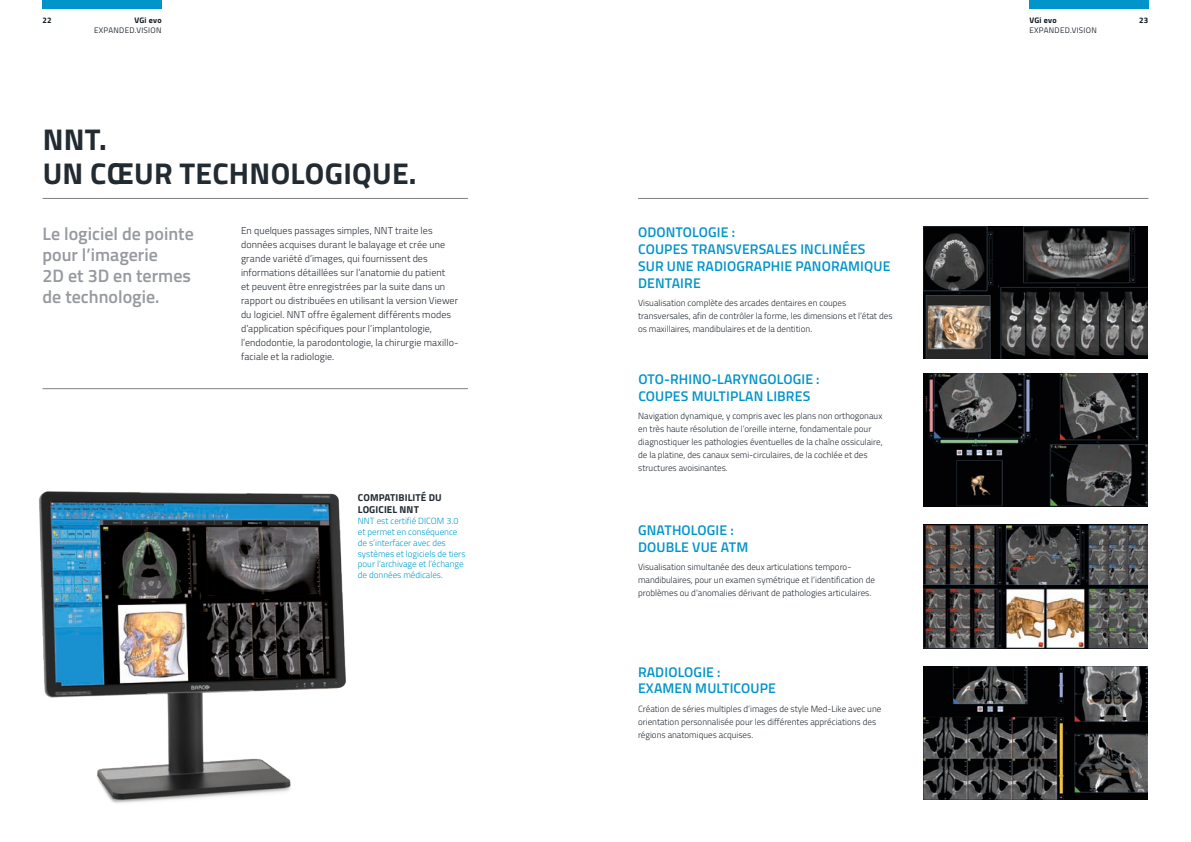
<style>
.page{position:relative;width:1191px;height:842px;background:#fff}
.page>*{position:absolute;margin:0;border:0;box-sizing:border-box;transform-origin:0 0}
.t1{font:700 30px/34px "Titillium";letter-spacing:.01em;color:#222a32}
.t2{font:600 18px/21px "Titillium";color:#96999e}
.t3{font:600 14px/16.8px "Titillium";letter-spacing:.01em;color:#0094ca}
.t4{font:300 10px/14px "Titillium";letter-spacing:.005em;color:#222a32}
.t5{font:700 10px/12px "Titillium";letter-spacing:.01em;color:#222a32}
.t6{font:300 9px/13px "Titillium";color:#222a32}
.t7{font:300 9px/10.8px "Titillium";color:#009fcf}
.t8{font:8px "Titillium";letter-spacing:.04em;color:#222a32}
.t9{font:700 8px "Titillium";letter-spacing:.03em;color:#0d1720}
</style>
<div class="page">
<hr style="left:43px;top:198px;width:425px;height:1px;background:#7d8186">
<hr style="left:638px;top:198px;width:510px;height:1px;background:#7d8186">
<div style="left:43px;top:0;width:119px;height:9px;background:#0094ca"></div>
<div style="left:1029px;top:0;width:119px;height:9px;background:#0094ca"></div>
<hr style="left:43px;top:388px;width:425px;height:1px;background:#7d8186">
<img style="left:39px;top:491px;width:307px;height:312px">
<img style="left:924px;top:666px;width:224px;height:133px">
<img style="left:924px;top:373px;width:224px;height:133px">
<img style="left:924px;top:524px;width:224px;height:124px">
<img style="left:923px;top:227px;width:225px;height:132px">
<p class="t9" style="left:43px;top:14px;width:11px">22</p>
<p class="t9" style="left:1029px;top:14px;width:29px">VGi evo</p>
<p class="t8" style="left:1029px;top:24px;width:69px">EXPANDED.VISION</p>
<p class="t9" style="left:134px;top:14px;width:29px">VGi evo</p>
<p class="t8" style="left:94px;top:24px;width:69px">EXPANDED.VISION</p>
<h1 class="t1" style="left:43px;top:121px;width:375px">NNT.<br>UN CŒUR TECHNOLOGIQUE.</h1>
<h2 class="t2" style="left:43px;top:223px;width:153px">Le logiciel de pointe pour l’imagerie<br>2D et 3D en termes de technologie.</h2>
<p class="t4" style="left:241px;top:223px;width:219px">En quelques passages simples, NNT traite les données acquises durant le balayage et crée une grande variété d’images, qui fournissent des informations détaillées sur l’anatomie du patient<br>et peuvent être enregistrées par la suite dans un rapport ou distribuées en utilisant la version Viewer du logiciel. NNT offre également différents modes d’application spécifiques pour l’implantologie, l’endodontie, la parodontologie, la chirurgie maxillo&shy;faciale et la radiologie.</p>
<p class="t5" style="left:358px;top:491px;width:85px">COMPATIBILITÉ DU<br>LOGICIEL NNT</p>
<p class="t7" style="left:358px;top:515px;width:109px">NNT est certifié DICOM 3.0 et permet en conséquence de s’interfacer avec des systèmes et logiciels de tiers pour l’archivage et l’échange de données médicales.</p>
<h3 class="t3" style="left:638px;top:223px;width:254px">ODONTOLOGIE :<br>COUPES TRANSVERSALES INCLINÉES<br>SUR UNE RADIOGRAPHIE PANORAMIQUE<br>DENTAIRE</h3>
<p class="t6" style="left:638px;top:296px;width:256px">Visualisation complète des arcades dentaires en coupes transversales, afin de contrôler la forme, les dimensions et l’état des os maxillaires, mandibulaires et de la dentition.</p>
<h3 class="t3" style="left:638px;top:370px;width:183px">OTO-RHINO-LARYNGOLOGIE :<br>COUPES MULTIPLAN LIBRES</h3>
<p class="t6" style="left:638px;top:409px;width:246px">Navigation dynamique, y compris avec les plans non orthogonaux en très haute résolution de l’oreille interne, fondamentale pour diagnostiquer les pathologies éventuelles de la chaîne ossiculaire, de la platine, des canaux semi-circulaires, de la cochlée et des structures avoisinantes.</p>
<h3 class="t3" style="left:638px;top:521px;width:112px">GNATHOLOGIE :<br>DOUBLE VUE ATM</h3>
<p class="t6" style="left:638px;top:560px;width:238px">Visualisation simultanée des deux articulations temporo&shy;mandibulaires, pour un examen symétrique et l’identification de problèmes ou d’anomalies dérivant de pathologies articulaires.</p>
<h3 class="t3" style="left:638px;top:663px;width:139px">RADIOLOGIE :<br>EXAMEN MULTICOUPE</h3>
<p class="t6" style="left:638px;top:702px;width:245px">Création de séries multiples d’images de style Med-Like avec une orientation personnalisée pour les différentes appréciations des régions anatomiques acquises.</p>
<p class="t9" style="left:1139px;top:14px;width:11px">23</p>
</div>
